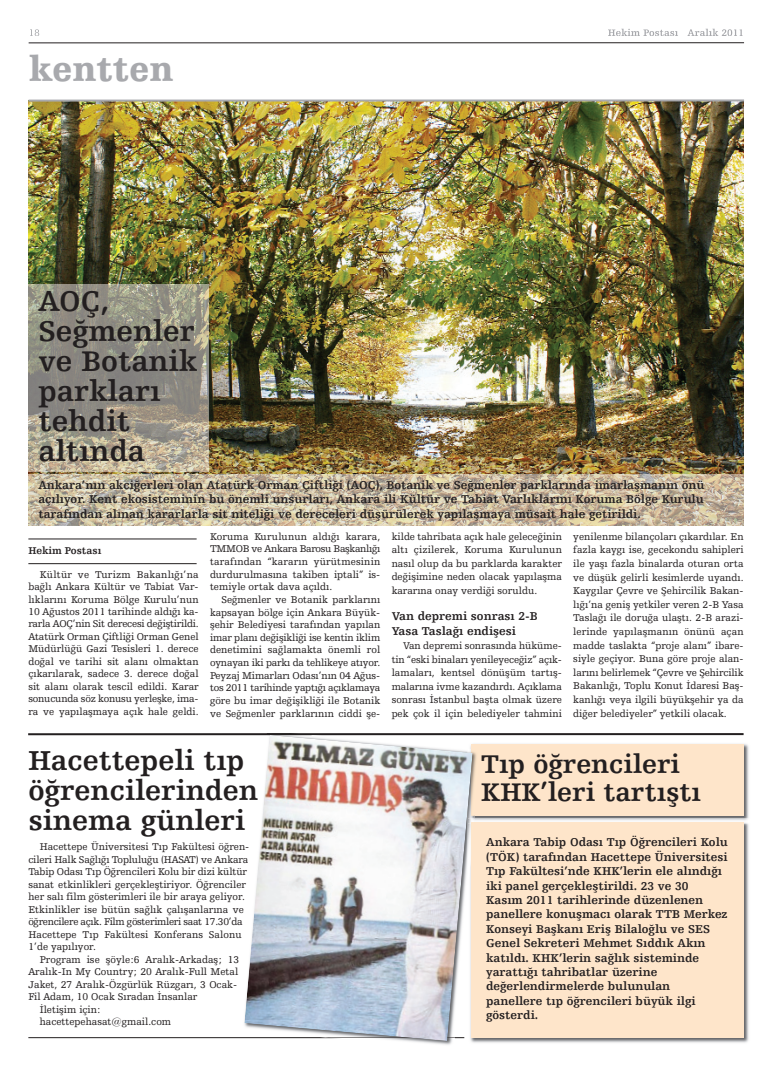
<style>
.page{position:relative;width:772px;height:1066px;background:#fff}
.page>*{position:absolute;margin:0;border:0;box-sizing:border-box;transform-origin:0 0}
.t1{font:900 36px "Humanist Slabserif 712 BT";color:#a8a9ad}
.t2{font:700 30px/30px "Humanist Slabserif 712 BT";color:#231f20}
.t3{font:700 29px/30px "Humanist Slabserif 712 BT";color:#231f20}
.t4{font:700 27px/28px "Humanist Slabserif 712 BT";color:#231f20}
.t5{font:700 12px/14.4px "Humanist Slabserif 712 BT";color:#231f20}
.t6{font:10.4px/12.5px "Humanist Slabserif 712 BT";color:#231f20;text-align:justify}
.t7{font:700 10.4px "Humanist Slabserif 712 BT";color:#231f20}
</style>
<div class="page">
<img style="left:28px;top:100px;width:715px;height:374px">
<svg style="left:608px;top:29px;width:50px;height:7px"></svg>
<hr style="left:29px;top:99px;width:714px;height:3px;background:#a8a9ad">
<hr style="left:29px;top:43px;width:714px;height:1px;background:#231f20">
<svg style="left:30px;top:29px;width:9px;height:7px"></svg>
<img style="left:28px;top:474px;width:715px;height:51px">
<img style="left:28px;top:285px;width:180px;height:187px">
<hr style="left:28px;top:539px;width:168px;height:1px;background:#231f20">
<hr style="left:28px;top:563px;width:168px;height:1px;background:#231f20">
<hr style="left:28px;top:733px;width:715px;height:2px;background:#231f20">
<img style="left:471px;top:744px;width:278px;height:299px">
<div style="left:471px;top:744px;width:272px;height:72px;background:#fee5ca"></div>
<img style="left:474px;top:818px;width:275px;height:5px">
<div style="left:471px;top:822px;width:272px;height:215px;background:#fee5ca"></div>
<hr style="left:28px;top:1037px;width:436px;height:1px;background:#231f20">
<img style="left:408px;top:1041px;width:44px;height:4px">
<img style="left:266px;top:733px;width:46px;height:1px">
<img style="left:472px;top:752px;width:5px;height:64px">
<img style="left:244px;top:735px;width:228px;height:306px">
<h1 class="t1" style="left:29px;top:54px;width:146px">kentten</h1>
<h2 class="t2" style="left:38px;top:288px;width:160px">AOÇ,<br>Seğmenler ve Botanik parkları tehdit altında</h2>
<p class="t5" style="left:38px;top:478px;width:667px;text-align:justify">Ankara’nın akciğerleri olan Atatürk Orman Çiftliği (AOÇ), Botanik ve Seğmenler parklarında imarlaşmanın önü açılıyor. Kent ekosisteminin bu önemli unsurları, Ankara ili Kültür ve Tabiat Varlıklarını Koruma Bölge Kurulu tarafından alınan kararlarla sit niteliği ve dereceleri düşürülerek yapılaşmaya müsait hale getirildi.</p>
<p class="t7" style="left:28px;top:546px;width:74px">Hekim Postası</p>
<p class="t6" style="left:28px;top:569px;width:172px;text-indent:11px">Kültür ve Turizm Bakanlığı’na bağlı Ankara Kültür ve Tabiat Var&shy;lıklarını Koruma Bölge Kurulu’nun 10 Ağustos 2011 tarihinde aldığı ka&shy;rarla AOÇ’nin Sit derecesi değiştirildi.<br>Atatürk Orman Çiftliği Orman Genel Müdürlüğü Gazi Tesisleri 1. derece doğal ve tarihi sit alanı olmaktan çıkarılarak, sadece 3. derece doğal sit alanı olarak tescil edildi. Karar sonucunda söz konusu yerleşke, ima&shy;ra ve yapılaşmaya açık hale geldi.</p>
<p class="t6" style="left:210px;top:531px;width:172px">Koruma Kurulunun aldığı karara, TMMOB ve Ankara Barosu Başkanlığı tarafından “kararın yürütmesinin durdurulmasına takiben iptali” is&shy;temiyle ortak dava açıldı.</p>
<p class="t6" style="left:210px;top:594px;width:172px;text-indent:11px">Seğmenler ve Botanik parklarını kapsayan bölge için Ankara Büyük&shy;şehir Belediyesi tarafından yapılan imar planı değişikliği ise kentin iklim denetimini sağlamakta önemli rol oynayan iki parkı da tehlikeye atıyor.<br>Peyzaj Mimarları Odası’nın 04 Ağus&shy;tos 2011 tarihinde yaptığı açıklamaya göre bu imar değişikliği ile Botanik ve Seğmenler parklarının ciddi şe-</p>
<p class="t6" style="left:391px;top:530px;width:172px;line-height:13.5px">kilde tahribata açık hale geleceğinin altı çizilerek, Koruma Kurulunun nasıl olup da bu parklarda karakter değişimine neden olacak yapılaşma kararına onay verdiği soruldu.</p>
<p class="t5" style="left:391px;top:609px;width:147px;line-height:15px">Van depremi sonrası 2-B<br>Yasa Taslağı endişesi</p>
<p class="t6" style="left:391px;top:640px;width:172px;line-height:13.5px;text-indent:11px">Van depremi sonrasında hüküme&shy;tin “eski binaları yenileyeceğiz” açık&shy;lamaları, kentsel dönüşüm tartış&shy;malarına ivme kazandırdı. Açıklama sonrası İstanbul başta olmak üzere pek çok il için belediyeler tahmini</p>
<p class="t6" style="left:573px;top:530px;width:172px;line-height:13.6px">yenilenme bilançoları çıkardılar. En fazla kaygı ise, gecekondu sahipleri ile yaşı fazla binalarda oturan orta ve düşük gelirli kesimlerde uyandı.<br>Kaygılar Çevre ve Şehircilik Bakan&shy;lığı’na geniş yetkiler veren 2-B Yasa Taslağı ile doruğa ulaştı. 2-B arazi&shy;lerinde yapılaşmanın önünü açan madde taslakta “proje alanı” ibare&shy;siyle geçiyor. Buna göre proje alan&shy;larını belirlemek “Çevre ve Şehircilik Bakanlığı, Toplu Konut İdaresi Baş&shy;kanlığı veya ilgili büyükşehir ya da diğer belediyeler” yetkili olacak.</p>
<h3 class="t3" style="left:28px;top:748px;width:231px">Hacettepeli tıp öğrencilerinden sinema günleri</h3>
<p class="t6" style="left:28px;top:841px;width:222px;text-align:left;text-indent:11px">Hacettepe Üniversitesi Tıp Fakültesi öğren&shy;cileri Halk Sağlığı Topluluğu (HASAT) ve Ankara Tabip Odası Tıp Öğrencileri Kolu bir dizi kültür sanat etkinlikleri gerçekleştiriyor. Öğrenciler her salı film gösterimleri ile bir araya geliyor.<br>Etkinlikler ise bütün sağlık çalışanlarına ve öğrencilere açık. Film gösterimleri saat 17.30’da Hacettepe Tıp Fakültesi Konferans Salonu 1’de yapılıyor.</p>
<p class="t6" style="left:40px;top:954px;width:201px">Program ise şöyle:6 Aralık-Arkadaş; 13</p>
<p class="t6" style="left:28px;top:966px;width:211px">Aralık-In My Country; 20 Aralık-Full Metal</p>
<p class="t6" style="left:28px;top:979px;width:210px">Jaket, 27 Aralık-Özgürlük Rüzgarı, 3 Ocak-</p>
<p class="t6" style="left:28px;top:991px;width:170px">Fil Adam, 10 Ocak Sıradan İnsanlar</p>
<p class="t6" style="left:40px;top:1004px;width:62px">İletişim için:</p>
<p class="t6" style="left:40px;top:1016px;width:133px">hacettepehasat@gmail.com</p>
<h3 class="t4" style="left:481px;top:752px;width:221px">Tıp öğrencileri<br>KHK’leri tartıştı</h3>
<p class="t5" style="left:486px;top:836px;width:243px">Ankara Tabip Odası Tıp Öğrencileri Kolu (TÖK) tarafından Hacettepe Üniversitesi Tıp Fakültesi’nde KHK’lerin ele alındığı iki panel gerçekleştirildi. 23 ve 30<br>Kasım 2011 tarihlerinde düzenlenen panellere konuşmacı olarak TTB Merkez Konseyi Başkanı Eriş Bilaloğlu ve SES Genel Sekreteri Mehmet Sıddık Akın katıldı. KHK’lerin sağlık sisteminde yarattığı tahribatlar üzerine değerlendirmelerde bulunulan panellere tıp öğrencileri büyük ilgi gösterdi.</p>
</div>
